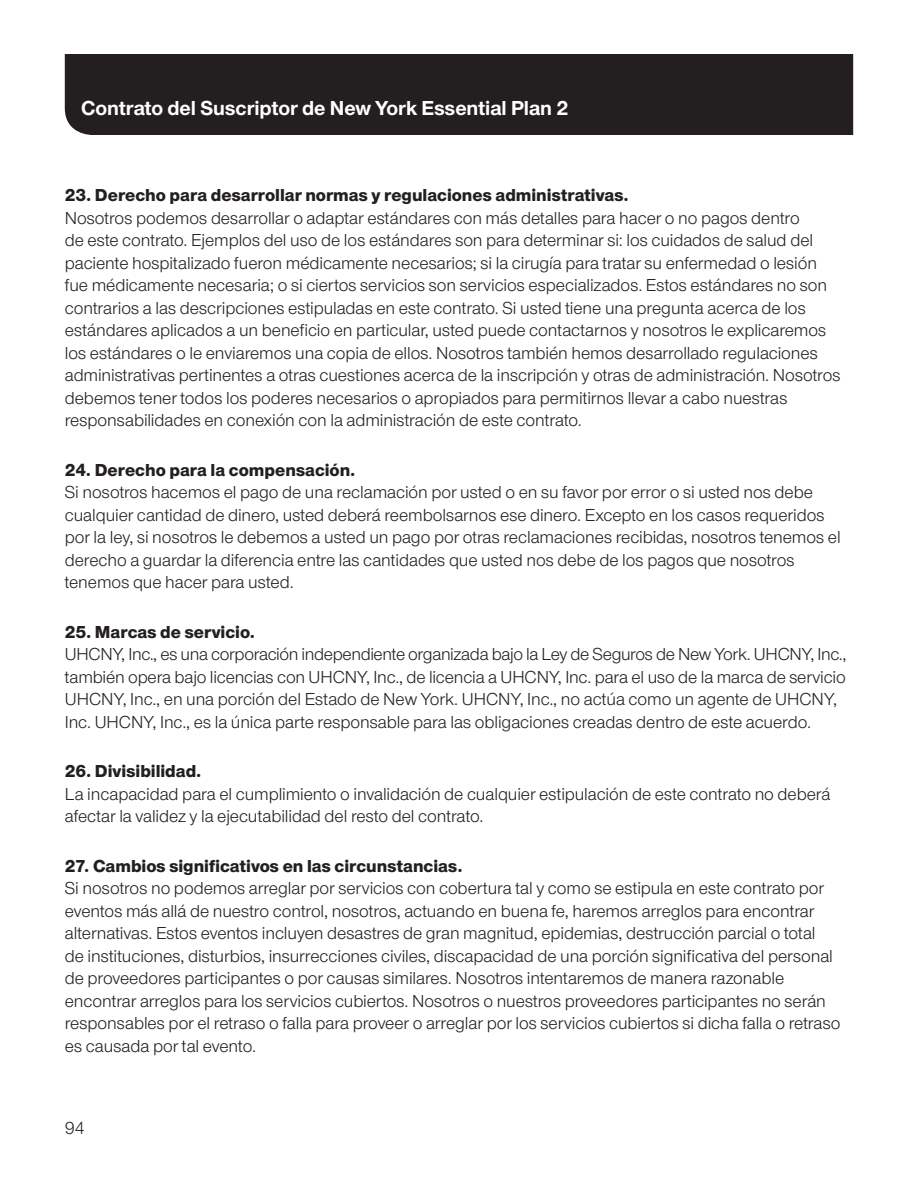
<style>
.page{position:relative;width:918px;height:1188px;background:#fff}
.page>*{position:absolute;margin:0;border:0;box-sizing:border-box;transform-origin:0 0}
.t1{font:700 21px "UHC Sans";color:#fff}
.Body___12_15{font:18px/22.5px "UHC Sans";letter-spacing:-.005em;color:#231f20}
.SUB_Subhead___12_15{font:800 18px "UHC Sans";color:#231f20}
</style>
<div class="page">
<div style="left:65px;top:54px;width:788px;height:81px;background:#231f20"></div>
<p class="t1" style="left:81px;top:94px;width:489px">Contrato del Suscriptor de New York Essential Plan 2</p>
<p class="SUB_Subhead___12_15" style="left:65px;top:182px;width:566px">23. Derecho para desarrollar normas y regulaciones administrativas.</p>
<p class="Body___12_15" style="left:65px;top:206px;width:777px">Nosotros podemos desarrollar o adaptar estándares con más detalles para hacer o no pagos dentro<br>de este contrato. Ejemplos del uso de los estándares son para determinar si: los cuidados de salud del paciente hospitalizado fueron médicamente necesarios; si la cirugía para tratar su enfermedad o lesión fue médicamente necesaria; o si ciertos servicios son servicios especializados. Estos estándares no son contrarios a las descripciones estipuladas en este contrato. Si usted tiene una pregunta acerca de los estándares aplicados a un beneficio en particular, usted puede contactarnos y nosotros le explicaremos los estándares o le enviaremos una copia de ellos. Nosotros también hemos desarrollado regulaciones administrativas pertinentes a otras cuestiones acerca de la inscripción y otras de administración. Nosotros debemos tener todos los poderes necesarios o apropiados para permitirnos llevar a cabo nuestras responsabilidades en conexión con la administración de este contrato.</p>
<p class="SUB_Subhead___12_15" style="left:65px;top:457px;width:292px">24. Derecho para la compensación.</p>
<p class="Body___12_15" style="left:65px;top:480px;width:777px">Si nosotros hacemos el pago de una reclamación por usted o en su favor por error o si usted nos debe cualquier cantidad de dinero, usted deberá reembolsarnos ese dinero. Excepto en los casos requeridos por la ley, si nosotros le debemos a usted un pago por otras reclamaciones recibidas, nosotros tenemos el derecho a guardar la diferencia entre las cantidades que usted nos debe de los pagos que nosotros tenemos que hacer para usted.</p>
<p class="SUB_Subhead___12_15" style="left:65px;top:619px;width:192px">25. Marcas de servicio.</p>
<p class="Body___12_15" style="left:65px;top:642px;width:783px">UHCNY, Inc., es una corporación independiente organizada bajo la Ley de Seguros de New York. UHCNY, Inc., también opera bajo licencias con UHCNY, Inc., de licencia a UHCNY, Inc. para el uso de la marca de servicio UHCNY, Inc., en una porción del Estado de New York. UHCNY, Inc., no actúa como un agente de UHCNY, Inc. UHCNY, Inc., es la única parte responsable para las obligaciones creadas dentro de este acuerdo.</p>
<p class="SUB_Subhead___12_15" style="left:65px;top:758px;width:138px">26. Divisibilidad.</p>
<p class="Body___12_15" style="left:65px;top:782px;width:767px">La incapacidad para el cumplimiento o invalidación de cualquier estipulación de este contrato no deberá afectar la validez y la ejecutabilidad del resto del contrato.</p>
<p class="SUB_Subhead___12_15" style="left:65px;top:853px;width:399px">27. Cambios significativos en las circunstancias.</p>
<p class="Body___12_15" style="left:65px;top:876px;width:777px">Si nosotros no podemos arreglar por servicios con cobertura tal y como se estipula en este contrato por eventos más allá de nuestro control, nosotros, actuando en buena fe, haremos arreglos para encontrar alternativas. Estos eventos incluyen desastres de gran magnitud, epidemias, destrucción parcial o total<br>de instituciones, disturbios, insurrecciones civiles, discapacidad de una porción significativa del personal de proveedores participantes o por causas similares. Nosotros intentaremos de manera razonable encontrar arreglos para los servicios cubiertos. Nosotros o nuestros proveedores participantes no serán responsables por el retraso o falla para proveer o arreglar por los servicios cubiertos si dicha falla o retraso es causada por tal evento.</p>
<p class="Body___12_15" style="left:65px;top:1116px;width:22px">94</p>
</div>
